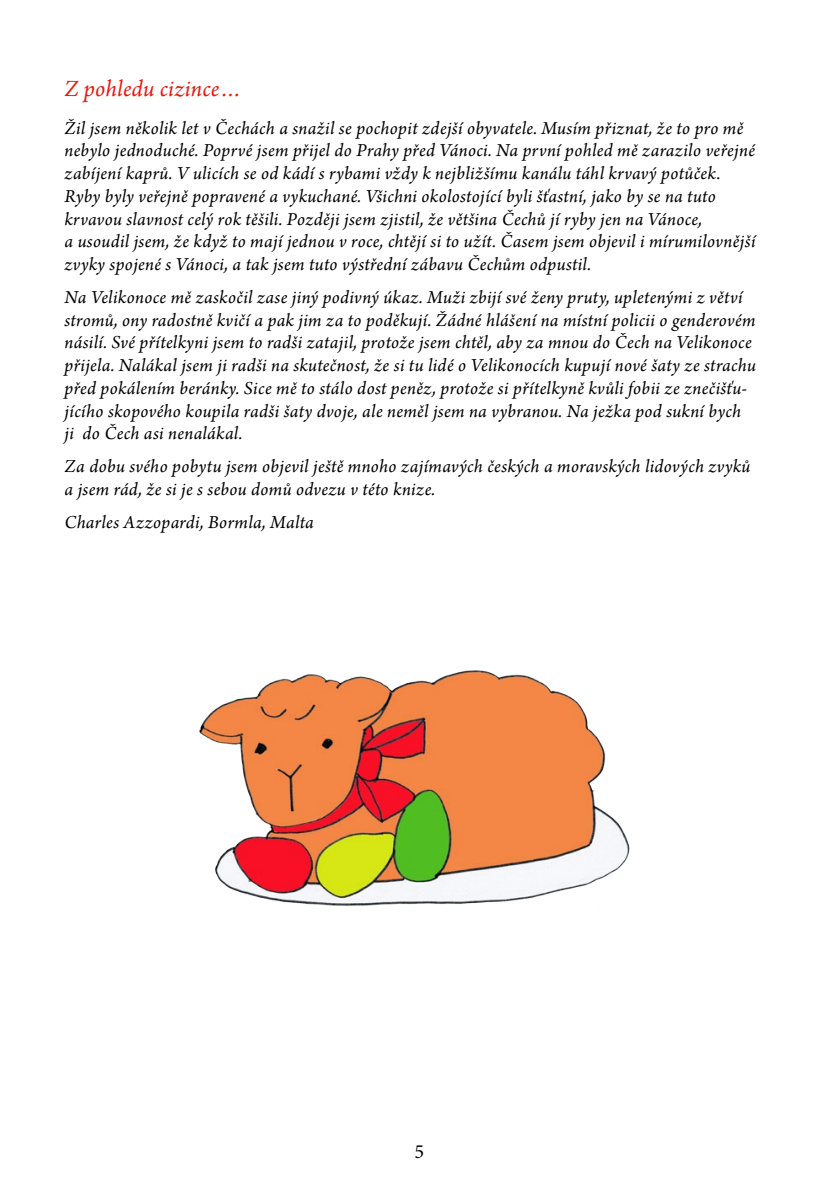
<style>
.page{position:relative;width:824px;height:1191px;background:#fff}
.page>*{position:absolute;margin:0;border:0;box-sizing:border-box;transform-origin:0 0}
.titul_3{font:italic 24.5px "Arno Pro";letter-spacing:.005em;color:#e8190c}
.t1{font:20.12px "Minion Pro";color:#000}
.chlebák{font:italic 19.25px/22.8px "Arno Pro";letter-spacing:.015em;color:#000}
</style>
<div class="page">
<img style="left:199px;top:670px;width:431px;height:236px">
<p class="titul_3" style="left:64px;top:75px;width:181px">Z pohledu cizince…</p>
<p class="chlebák" style="left:64px;top:118px;width:692px">Žil jsem několik let v Čechách a snažil se pochopit zdejší obyvatele. Musím přiznat, že to pro mě nebylo jednoduché. Poprvé jsem přijel do Prahy před Vánoci. Na první pohled mě zarazilo veřejné zabíjení kaprů. V ulicích se od kádí s rybami vždy k nejbližšímu kanálu táhl krvavý potůček.<br>Ryby byly veřejně popravené a vykuchané. Všichni okolostojící byli šťastní, jako by se na tuto krvavou slavnost celý rok těšili. Později jsem zjistil, že většina Čechů jí ryby jen na Vánoce,<br>a usoudil jsem, že když to mají jednou v roce, chtějí si to užít. Časem jsem objevil i mírumilovnější zvyky spojené s Vánoci, a tak jsem tuto výstřední zábavu Čechům odpustil.</p>
<p class="chlebák" style="left:64px;top:287px;width:693px">Na Velikonoce mě zaskočil zase jiný podivný úkaz. Muži zbijí své ženy pruty, upletenými z větví stromů, ony radostně kvičí a pak jim za to poděkují. Žádné hlášení na místní policii o genderovém násilí. Své přítelkyni jsem to radši zatajil, protože jsem chtěl, aby za mnou do Čech na Velikonoce přijela. Nalákal jsem ji radši na skutečnost, že si tu lidé o Velikonocích kupují nové šaty ze strachu před pokálením beránky. Sice mě to stálo dost peněz, protože si přítelkyně kvůli fobii ze znečišťu&shy;jícího skopového koupila radši šaty dvoje, ale neměl jsem na vybranou. Na ježka pod sukní bych<br>ji do Čech asi nenalákal.</p>
<p class="chlebák" style="left:64px;top:456px;width:687px">Za dobu svého pobytu jsem objevil ještě mnoho zajímavých českých a moravských lidových zvyků a jsem rád, že si je s sebou domů odvezu v této knize.</p>
<p class="chlebák" style="left:64px;top:511px;width:251px">Charles Azzopardi, Bormla, Malta</p>
<p class="t1" style="left:414px;top:1138px;width:11px">5</p>
</div>
